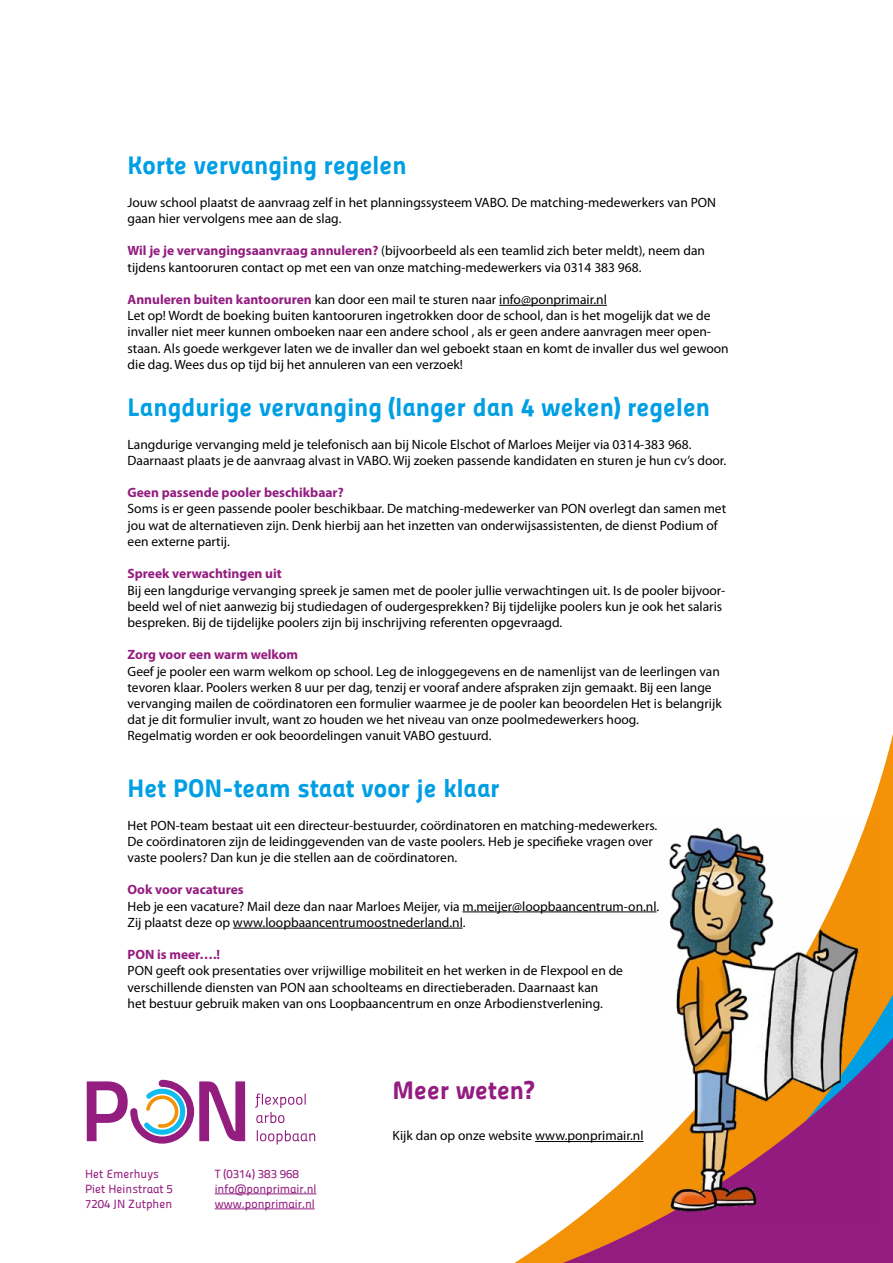
<style>
.page{position:relative;width:893px;height:1263px;background:#fff}
.page>*{position:absolute;margin:0;border:0;box-sizing:border-box;transform-origin:0 0}
.t1{font:25.5px "Panefresco 999 wt";color:#009fe3}
.t2{font:25.5px "Panefresco 999 wt";color:#941c80}
.t3{font:13.5px/16.2px "Myriad Pro";color:#000}
.t4{font:700 13.5px "Myriad Pro";color:#941c80}
.t5{font:12px/15px "Panefresco 500 wt";color:#941c80}
.s1{font-weight:700;color:#941c80}
</style>
<div class="page">
<hr style="left:499px;top:305px;width:108px;height:1px;background:#000">
<svg style="left:410px;top:734px;width:483px;height:529px"></svg>
<svg style="left:87px;top:1080px;width:158px;height:63px"></svg>
<svg style="left:255px;top:1093px;width:51px;height:30px"></svg>
<svg style="left:257px;top:1130px;width:58px;height:14px"></svg>
<hr style="left:215px;top:1193px;width:101px;height:1px;background:#941c80">
<hr style="left:215px;top:1208px;width:100px;height:1px;background:#941c80">
<hr style="left:463px;top:911px;width:193px;height:1px;background:#000">
<hr style="left:233px;top:928px;width:230px;height:1px;background:#000">
<hr style="left:535px;top:1141px;width:108px;height:1px;background:#000">
<img style="left:647px;top:815px;width:233px;height:410px">
<h1 class="t1" style="left:128px;top:145px;width:281px">Korte vervanging regelen</h1>
<p class="t3" style="left:128px;top:194px;width:590px">Jouw school plaatst de aanvraag zelf in het planningssysteem VABO. De matching-medewerkers van PON gaan hier vervolgens mee aan de slag.</p>
<p class="t3" style="left:128px;top:243px;width:579px"><span class="s1">Wil je je vervangingsaanvraag annuleren?</span> (bijvoorbeeld als een teamlid zich beter meldt), neem dan tijdens kantooruren contact op met een van onze matching-medewerkers via 0314 383 968.</p>
<p class="t3" style="left:128px;top:292px;width:603px"><span class="s1">Annuleren buiten kantooruren</span> kan door een mail te sturen naar info@ponprimair.nl<br>Let op! Wordt de boeking buiten kantooruren ingetrokken door de school, dan is het mogelijk dat we de invaller niet meer kunnen omboeken naar een andere school , als er geen andere aanvragen meer open&shy;staan. Als goede werkgever laten we de invaller dan wel geboekt staan en komt de invaller dus wel gewoon die dag. Wees dus op tijd bij het annuleren van een verzoek!</p>
<h1 class="t1" style="left:128px;top:387px;width:584px">Langdurige vervanging (langer dan 4 weken) regelen</h1>
<p class="t3" style="left:128px;top:436px;width:600px">Langdurige vervanging meld je telefonisch aan bij Nicole Elschot of Marloes Meijer via 0314-383 968.<br>Daarnaast plaats je de aanvraag alvast in VABO. Wij zoeken passende kandidaten en sturen je hun cv’s door.</p>
<p class="t4" style="left:128px;top:484px;width:218px">Geen passende pooler beschikbaar?</p>
<p class="t3" style="left:128px;top:501px;width:600px">Soms is er geen passende pooler beschikbaar. De matching-medewerker van PON overlegt dan samen met jou wat de alternatieven zijn. Denk hierbij aan het inzetten van onderwijsassistenten, de dienst Podium of een externe partij.</p>
<p class="t4" style="left:128px;top:565px;width:156px">Spreek verwachtingen uit</p>
<p class="t3" style="left:128px;top:582px;width:599px">Bij een langdurige vervanging spreek je samen met de pooler jullie verwachtingen uit. Is de pooler bijvoor&shy;beeld wel of niet aanwezig bij studiedagen of oudergesprekken? Bij tijdelijke poolers kun je ook het salaris bespreken. Bij de tijdelijke poolers zijn bij inschrijving referenten opgevraagd.</p>
<p class="t4" style="left:128px;top:646px;width:172px">Zorg voor een warm welkom</p>
<p class="t3" style="left:128px;top:663px;width:596px">Geef je pooler een warm welkom op school. Leg de inloggegevens en de namenlijst van de leerlingen van tevoren klaar. Poolers werken 8 uur per dag, tenzij er vooraf andere afspraken zijn gemaakt. Bij een lange vervanging mailen de coördinatoren een formulier waarmee je de pooler kan beoordelen Het is belangrijk dat je dit formulier invult, want zo houden we het niveau van onze poolmedewerkers hoog.<br>Regelmatig worden er ook beoordelingen vanuit VABO gestuurd.</p>
<h1 class="t1" style="left:128px;top:768px;width:374px">Het PON-team staat voor je klaar</h1>
<p class="t3" style="left:128px;top:817px;width:531px">Het PON-team bestaat uit een directeur-bestuurder, coördinatoren en matching-medewerkers.<br>De coördinatoren zijn de leidinggevenden van de vaste poolers. Heb je specifieke vragen over vaste poolers? Dan kun je die stellen aan de coördinatoren.</p>
<p class="t4" style="left:128px;top:881px;width:118px">Ook voor vacatures</p>
<p class="t3" style="left:128px;top:898px;width:533px">Heb je een vacature? Mail deze dan naar Marloes Meijer, via m.meijer@loopbaancentrum-on.nl.<br>Zij plaatst deze op www.loopbaancentrumoostnederland.nl.</p>
<p class="t4" style="left:128px;top:946px;width:94px">PON is meer….!</p>
<p class="t3" style="left:128px;top:963px;width:497px">PON geeft ook presentaties over vrijwillige mobiliteit en het werken in de Flexpool en de verschillende diensten van PON aan schoolteams en directieberaden. Daarnaast kan<br>het bestuur gebruik maken van ons Loopbaancentrum en onze Arbodienstverlening.</p>
<p class="t5" style="left:85px;top:1165px;width:89px">Het Emerhuys<br>Piet Heinstraat 5<br>7204 JN Zutphen</p>
<p class="t5" style="left:215px;top:1165px;width:103px">T (0314) 383 968 info@ponprimair.nl www.ponprimair.nl</p>
<h1 class="t2" style="left:393px;top:1070px;width:143px">Meer weten?</h1>
<p class="t3" style="left:393px;top:1128px;width:252px">Kijk dan op onze website www.ponprimair.nl</p>
</div>
